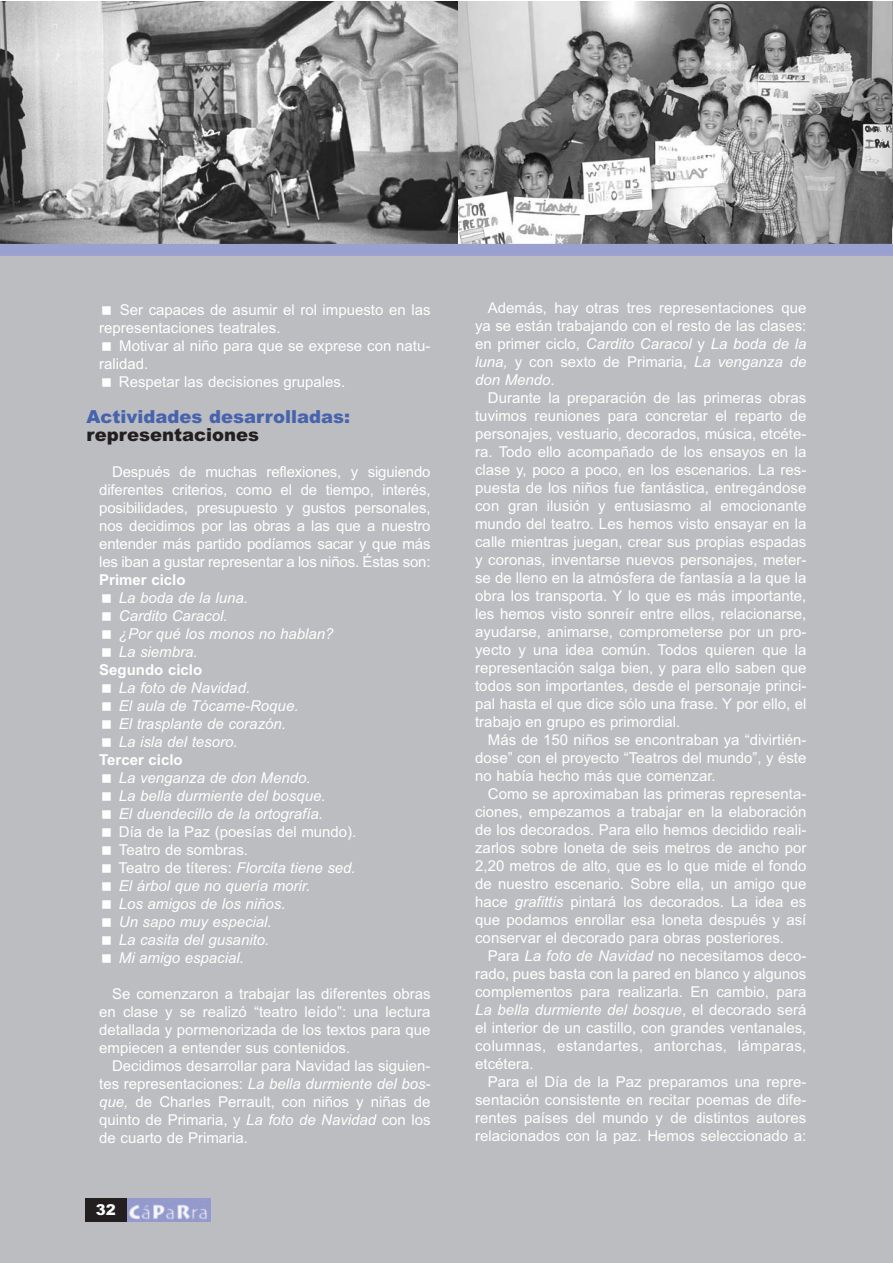
<style>
.page{position:relative;width:893px;height:1263px;background:#fff}
.page>*{position:absolute;margin:0;border:0;box-sizing:border-box;transform-origin:0 0}
.t1{font:900 18px "Arial";color:#4863ae}
.t2{font:900 18px "Arial";color:#231f20}
.t3{font:15px/18px "Arial MS";color:#fff;text-align:justify}
.t4{font:15px/18px "Arial Italic MS";color:#fff}
.t5{font:15px "Arial Bold MS";color:#fff}
.t6{font:900 15px "Arial";color:#fff}
.s1{font-family:"Arial MS"}
.s2{font-family:"Arial Italic MS"}
</style>
<div class="page">
<div style="left:0;top:1px;width:892px;height:1262px;background:#bcbdc0"></div>
<img style="left:127px;top:1198px;width:84px;height:24px">
<div style="left:86px;top:1198px;width:41px;height:24px;background:#231f20"></div>
<img style="left:0;top:1px;width:458px;height:243px">
<svg style="left:458px;top:1px;width:434px;height:243px;background:#979797"></svg>
<div style="left:0;top:244px;width:892px;height:12px;background:#9aa0d0"></div>
<p class="t3" style="left:99px;top:300px;width:333px;text-indent:21px">Ser capaces de asumir el rol impuesto en las representaciones teatrales.</p>
<p class="t3" style="left:119px;top:336px;width:313px">Motivar al niño para que se exprese con natu-</p>
<p class="t3" style="left:99px;top:354px;width:51px">ralidad.</p>
<p class="t3" style="left:119px;top:372px;width:228px">Respetar las decisiones grupales.</p>
<p class="t1" style="left:86px;top:406px;width:265px">Actividades desarrolladas:</p>
<p class="t2" style="left:86px;top:424px;width:174px">representaciones</p>
<p class="t3" style="left:99px;top:462px;width:333px;text-indent:13px">Después de muchas reflexiones, y siguiendo diferentes criterios, como el de tiempo, interés, posibilidades, presupuesto y gustos personales, nos decidimos por las obras a las que a nuestro entender más partido podíamos sacar y que más les iban a gustar representar a los niños. Éstas son:</p>
<p class="t5" style="left:99px;top:571px;width:88px">Primer ciclo</p>
<p class="t4" style="left:119px;top:588px;width:216px">La boda de la luna.<br>Cardito Caracol.<br>¿Por qué los monos no hablan?<br>La siembra.</p>
<p class="t5" style="left:99px;top:661px;width:104px">Segundo ciclo</p>
<p class="t4" style="left:119px;top:678px;width:181px">La foto de Navidad.<br>El aula de Tócame-Roque.<br>El trasplante de corazón.<br>La isla del tesoro.</p>
<p class="t5" style="left:99px;top:751px;width:85px">Tercer ciclo</p>
<p class="t4" style="left:119px;top:768px;width:208px">La venganza de don Mendo.<br>La bella durmiente del bosque.<br>El duendecillo de la ortografía.</p>
<p class="t3" style="left:119px;top:822px;width:239px">Día de la Paz (poesías del mundo).<br>Teatro de sombras.</p>
<p class="t4" style="left:119px;top:858px;width:239px"><span class="s1">Teatro de títeres:</span> Florcita tiene sed.<br>El árbol que no quería morir.<br>Los amigos de los niños.<br>Un sapo muy especial.<br>La casita del gusanito.<br>Mi amigo espacial.</p>
<p class="t3" style="left:99px;top:984px;width:333px;text-indent:13px">Se comenzaron a trabajar las diferentes obras en clase y se realizó “teatro leído”: una lectura detallada y pormenorizada de los textos para que empiecen a entender sus contenidos.</p>
<p class="t3" style="left:112px;top:1056px;width:320px">Decidimos desarrollar para Navidad las siguien-</p>
<p class="t4" style="left:99px;top:1074px;width:333px"><span class="s1">tes representaciones:</span> La bella durmiente del bos-</p>
<p class="t3" style="left:99px;top:1092px;width:333px"><span class="s2">que,</span> de Charles Perrault, con niños y niñas de quinto de Primaria, y <span class="s2">La foto de Navidad</span> con los de cuarto de Primaria.</p>
<p class="t6" style="left:96px;top:1201px;width:22px">32</p>
<p class="t3" style="left:475px;top:299px;width:333px;text-align:right">Además, hay otras tres representaciones que ya se están trabajando con el resto de las clases:</p>
<p class="t4" style="left:475px;top:335px;width:333px"><span class="s1">en primer ciclo,</span> Cardito Caracol <span class="s1">y</span> La boda de la</p>
<p class="t3" style="left:475px;top:353px;width:333px"><span class="s2">luna,</span> y con sexto de Primaria, <span class="s2">La venganza de</span></p>
<p class="t4" style="left:475px;top:371px;width:81px">don Mendo<span class="s1">.</span></p>
<p class="t3" style="left:475px;top:389px;width:333px;text-indent:13px">Durante la preparación de las primeras obras tuvimos reuniones para concretar el reparto de personajes, vestuario, decorados, música, etcéte&shy;ra. Todo ello acompañado de los ensayos en la clase y, poco a poco, en los escenarios. La res&shy;puesta de los niños fue fantástica, entregándose con gran ilusión y entusiasmo al emocionante mundo del teatro. Les hemos visto ensayar en la calle mientras juegan, crear sus propias espadas y coronas, inventarse nuevos personajes, meter&shy;se de lleno en la atmósfera de fantasía a la que la obra los transporta. Y lo que es más importante, les hemos visto sonreír entre ellos, relacionarse, ayudarse, animarse, comprometerse por un pro&shy;yecto y una idea común. Todos quieren que la representación salga bien, y para ello saben que todos son importantes, desde el personaje princi&shy;pal hasta el que dice sólo una frase. Y por ello, el trabajo en grupo es primordial.</p>
<p class="t3" style="left:475px;top:731px;width:333px;text-indent:13px">Más de 150 niños se encontraban ya “divirtién&shy;dose” con el proyecto “Teatros del mundo”, y éste no había hecho más que comenzar.</p>
<p class="t3" style="left:475px;top:785px;width:333px;text-indent:13px">Como se aproximaban las primeras representa&shy;ciones, empezamos a trabajar en la elaboración de los decorados. Para ello hemos decidido reali&shy;zarlos sobre loneta de seis metros de ancho por 2,20 metros de alto, que es lo que mide el fondo de nuestro escenario. Sobre ella, un amigo que hace <span class="s2">grafittis</span> pintará los decorados. La idea es que podamos enrollar esa loneta después y así conservar el decorado para obras posteriores.</p>
<p class="t3" style="left:475px;top:947px;width:333px;text-indent:13px">Para <span class="s2">La foto de Navidad</span> no necesitamos deco&shy;rado, pues basta con la pared en blanco y algunos complementos para realizarla. En cambio, para</p>
<p class="t4" style="left:475px;top:1001px;width:333px">La bella durmiente del bosque<span class="s1">, el decorado será</span></p>
<p class="t3" style="left:475px;top:1019px;width:333px">el interior de un castillo, con grandes ventanales, columnas, estandartes, antorchas, lámparas, etcétera.</p>
<p class="t3" style="left:475px;top:1073px;width:333px;text-indent:13px">Para el Día de la Paz preparamos una repre&shy;sentación consistente en recitar poemas de dife&shy;rentes países del mundo y de distintos autores relacionados con la paz. Hemos seleccionado a:</p>
</div>
